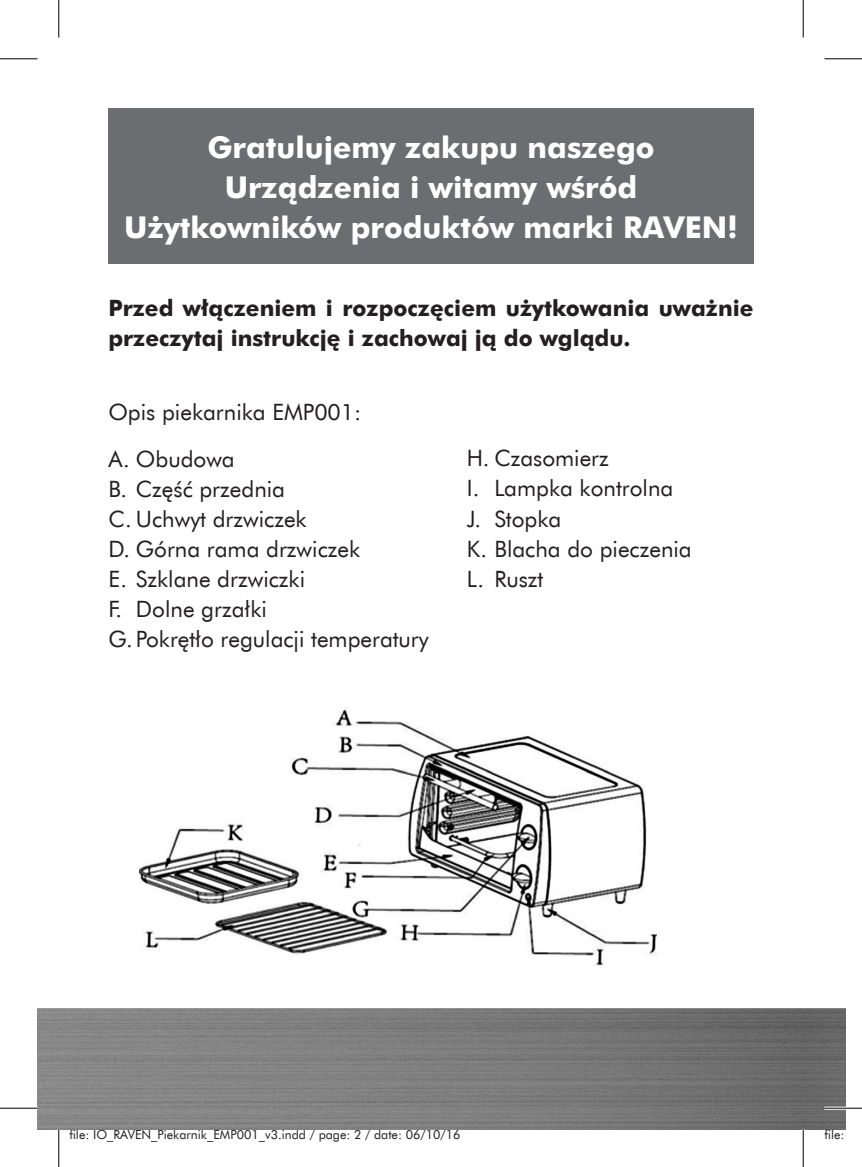
<style>
.page{position:relative;width:862px;height:1167px;background:#fff}
.page>*{position:absolute;margin:0;border:0;box-sizing:border-box;transform-origin:0 0}
.t1{font:700 30px/40px "Futura EU";color:#fff;text-align:center}
.t2{font:22.5px/30px "Futura EU";color:#231f20}
.t3{font:700 22.5px/30px "Futura EU";color:#231f20}
.t4{font:12.5px "Futura EU";color:#231f20}
</style>
<div class="page">
<img style="left:140px;top:709px;width:516px;height:257px">
<img style="left:803px;top:1008px;width:42px;height:121px">
<div style="left:108px;top:108px;width:645px;height:156px;background:#6c6d70"></div>
<img style="left:38px;top:1008px;width:765px;height:121px">
<hr style="left:824px;top:1106px;width:38px;height:3px;background:#fff">
<hr style="left:0;top:58px;width:38px;height:1px;background:#000">
<hr style="left:824px;top:58px;width:38px;height:1px;background:#000">
<hr style="left:0;top:1107px;width:38px;height:1px;background:#000">
<hr style="left:824px;top:1107px;width:38px;height:1px;background:#000">
<hr style="left:58px;top:0;width:1px;height:37px;background:#000">
<hr style="left:58px;top:1129px;width:1px;height:37px;background:#000">
<hr style="left:802px;top:0;width:1px;height:37px;background:#000">
<hr style="left:802px;top:1129px;width:1px;height:37px;background:#000">
<h1 class="t1" style="left:124px;top:128px;width:615px">Gratulujemy zakupu naszego<br>Urządzenia i witamy wśród<br>Użytkowników produktów marki RAVEN!</h1>
<p class="t3" style="left:108px;top:294px;width:646px">Przed włączeniem i rozpoczęciem użytkowania uważnie przeczytaj instrukcję i zachowaj ją do wglądu.</p>
<p class="t2" style="left:108px;top:398px;width:254px">Opis piekarnika EMP001:</p>
<p class="t2" style="left:108px;top:444px;width:322px">A. Obudowa<br>B. Część przednia<br>C. Uchwyt drzwiczek<br>D. Górna rama drzwiczek<br>E. Szklane drzwiczki<br>F. Dolne grzałki<br>G. Pokrętło regulacji temperatury</p>
<p class="t2" style="left:467px;top:444px;width:226px">H. Czasomierz<br>I. Lampka kontrolna<br>J. Stopka<br>K. Blacha do pieczenia<br>L. Ruszt</p>
<p class="t4" style="left:69px;top:1126px;width:392px">file: IO_RAVEN_Piekarnik_EMP001_v3.indd / page: 2 / date: 06/10/16</p>
<p class="t4" style="left:824px;top:1126px;width:39px">file: IO</p>
</div>
